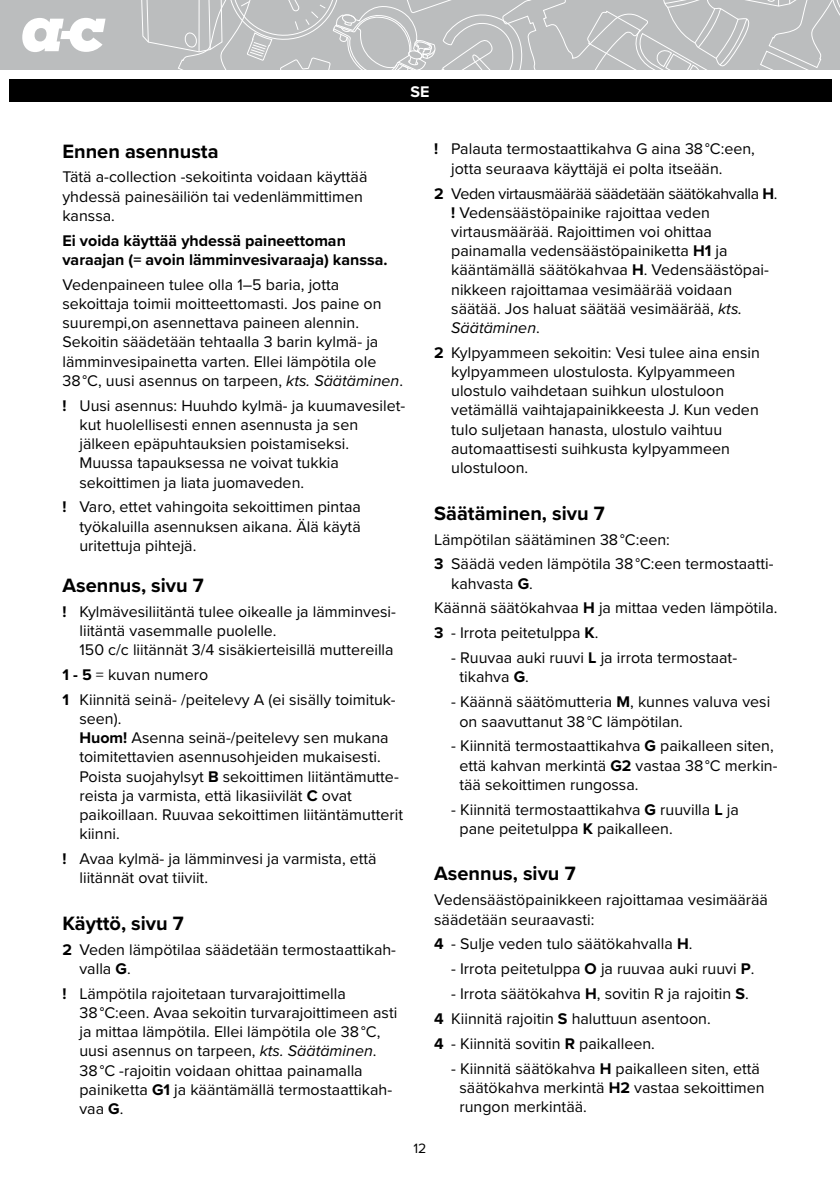
<style>
.page{position:relative;width:840px;height:1191px;background:#fff}
.page>*{position:absolute;margin:0;border:0;box-sizing:border-box;transform-origin:0 0}
.t1{font:700 20px "Proxima Nova";color:#000}
.t2{font:16px/19.2px "Proxima Nova";color:#000}
.t3{font:700 16px/19.2px "Proxima Nova";color:#000}
.t4{font:700 16px "Proxima Nova";color:#fff}
.t5{font:14px "Proxima Nova";color:#000}
.s1{font-style:italic}
.s2{font-weight:700}
</style>
<div class="page">
<div style="left:0;top:0;width:839px;height:70px;background:#bbbdbe"></div>
<svg style="left:141px;top:0;width:698px;height:70px"></svg>
<svg style="left:22px;top:18px;width:83px;height:34px"></svg>
<div style="left:9px;top:79px;width:822px;height:23px;background:#000"></div>
<p class="t4" style="left:410px;top:80px;width:20px">SE</p>
<p class="t1" style="left:62px;top:136px;width:157px">Ennen asennusta</p>
<p class="t2" style="left:62px;top:167px;width:306px">Tätä a-collection -sekoitinta voidaan käyttää yhdessä painesäiliön tai vedenlämmittimen kanssa.</p>
<p class="t3" style="left:62px;top:230px;width:326px">Ei voida käyttää yhdessä paineettoman varaajan (= avoin lämminvesivaraaja) kanssa.</p>
<p class="t2" style="left:62px;top:274px;width:342px">Vedenpaineen tulee olla 1–5 baria, jotta sekoittaja toimii moitteettomasti. Jos paine on suurempi,on asennettava paineen alennin.<br>Sekoitin säädetään tehtaalla 3 barin kylmä- ja lämminvesipainetta varten. Ellei lämpötila ole<br>38 °C, uusi asennus on tarpeen, <span class="s1">kts. Säätäminen</span>.</p>
<p class="t2" style="left:79px;top:395px;width:327px;text-indent:-17px"><span class="s2">!</span> Uusi asennus: Huuhdo kylmä- ja kuumavesilet&shy;kut huolellisesti ennen asennusta ja sen jälkeen epäpuhtauksien poistamiseksi.<br>Muussa tapauksessa ne voivat tukkia sekoittimen ja liata juomaveden.</p>
<p class="t2" style="left:79px;top:497px;width:283px;text-align:justify;text-indent:-17px"><span class="s2">!</span> Varo, ettet vahingoita sekoittimen pintaa työkaluilla asennuksen aikana. Älä käytä uritettuja pihtejä.</p>
<p class="t1" style="left:62px;top:570px;width:143px">Asennus, sivu 7</p>
<p class="t2" style="left:79px;top:601px;width:318px;text-indent:-17px"><span class="s2">!</span> Kylmävesiliitäntä tulee oikealle ja lämminvesi&shy;liitäntä vasemmalle puolelle.<br>150 c/c liitännät 3/4 sisäkierteisillä muttereilla</p>
<p class="t2" style="left:62px;top:661px;width:334px;line-height:24.8px"><span class="s2">1 - 5</span> = kuvan numero<br><span class="s2">1</span> Kiinnitä seinä- /peitelevy A (ei sisälly toimituk-</p>
<p class="t2" style="left:79px;top:708px;width:325px">seen).<br><span class="s2">Huom!</span> Asenna seinä-/peitelevy sen mukana toimitettavien asennusohjeiden mukaisesti.<br>Poista suojahylsyt <span class="s2">B</span> sekoittimen liitäntämutte&shy;reista ja varmista, että likasiivilät <span class="s2">C</span> ovat paikoillaan. Ruuvaa sekoittimen liitäntämutterit kiinni.</p>
<p class="t2" style="left:79px;top:848px;width:298px;text-indent:-17px"><span class="s2">!</span> Avaa kylmä- ja lämminvesi ja varmista, että liitännät ovat tiiviit.</p>
<p class="t1" style="left:62px;top:908px;width:123px">Käyttö, sivu 7</p>
<p class="t2" style="left:79px;top:939px;width:318px;text-indent:-17px"><span class="s2">2</span> Veden lämpötilaa säädetään termostaattikah&shy;valla <span class="s2">G</span>.</p>
<p class="t2" style="left:79px;top:983px;width:319px;text-indent:-17px"><span class="s2">!</span> Lämpötila rajoitetaan turvarajoittimella<br>38 °C:een. Avaa sekoitin turvarajoittimeen asti ja mittaa lämpötila. Ellei lämpötila ole 38 °C, uusi asennus on tarpeen, <span class="s1">kts. Säätäminen</span>.<br>38 °C -rajoitin voidaan ohittaa painamalla painiketta <span class="s2">G1</span> ja kääntämällä termostaattikah&shy;vaa <span class="s2">G</span>.</p>
<p class="t2" style="left:451px;top:139px;width:305px;text-indent:-17px"><span class="s2">!</span> Palauta termostaattikahva G aina 38 °C:een, jotta seuraava käyttäjä ei polta itseään.</p>
<p class="t2" style="left:451px;top:183px;width:327px;text-indent:-17px"><span class="s2">2</span> Veden virtausmäärää säädetään säätökahvalla <span class="s2">H</span>. <span class="s2">!</span> Vedensäästöpainike rajoittaa veden virtausmäärää. Rajoittimen voi ohittaa painamalla vedensäästöpainiketta <span class="s2">H1</span> ja kääntämällä säätökahvaa <span class="s2">H</span>. Vedensäästöpai&shy;nikkeen rajoittamaa vesimäärää voidaan säätää. Jos haluat säätää vesimäärää, <span class="s1">kts.<br>Säätäminen</span>.</p>
<p class="t2" style="left:451px;top:342px;width:310px;text-indent:-17px"><span class="s2">2</span> Kylpyammeen sekoitin: Vesi tulee aina ensin kylpyammeen ulostulosta. Kylpyammeen ulostulo vaihdetaan suihkun ulostuloon vetämällä vaihtajapainikkeesta J. Kun veden tulo suljetaan hanasta, ulostulo vaihtuu automaattisesti suihkusta kylpyammeen ulostuloon.</p>
<p class="t1" style="left:434px;top:498px;width:172px">Säätäminen, sivu 7</p>
<p class="t2" style="left:434px;top:526px;width:340px;line-height:24.8px">Lämpötilan säätäminen 38 °C:een:<br><span class="s2">3</span> Säädä veden lämpötila 38 °C:een termostaatti-</p>
<p class="t2" style="left:434px;top:570px;width:345px;line-height:24.8px;text-indent:17px">kahvasta <span class="s2">G</span>.<br>Käännä säätökahvaa <span class="s2">H</span> ja mittaa veden lämpötila.<br><span class="s2">3</span> - Irrota peitetulppa <span class="s2">K</span>.</p>
<p class="t2" style="left:459px;top:647px;width:279px;text-indent:-8px">- Ruuvaa auki ruuvi <span class="s2">L</span> ja irrota termostaat&shy;tikahva <span class="s2">G</span>.</p>
<p class="t2" style="left:459px;top:691px;width:312px;text-indent:-8px">- Käännä säätömutteria <span class="s2">M</span>, kunnes valuva vesi on saavuttanut 38 °C lämpötilan.</p>
<p class="t2" style="left:459px;top:735px;width:319px;text-indent:-8px">- Kiinnitä termostaattikahva <span class="s2">G</span> paikalleen siten, että kahvan merkintä <span class="s2">G2</span> vastaa 38 °C merkin&shy;tää sekoittimen rungossa.</p>
<p class="t2" style="left:459px;top:799px;width:281px;text-indent:-8px">- Kiinnitä termostaattikahva <span class="s2">G</span> ruuvilla <span class="s2">L</span> ja pane peitetulppa <span class="s2">K</span> paikalleen.</p>
<p class="t1" style="left:434px;top:859px;width:143px">Asennus, sivu 7</p>
<p class="t2" style="left:434px;top:889px;width:335px">Vedensäästöpainikkeen rajoittamaa vesimäärää säädetään seuraavasti:</p>
<p class="t2" style="left:434px;top:933px;width:259px"><span class="s2">4</span> - Sulje veden tulo säätökahvalla <span class="s2">H</span>.</p>
<p class="t2" style="left:451px;top:958px;width:304px">- Irrota peitetulppa <span class="s2">O</span> ja ruuvaa auki ruuvi <span class="s2">P</span>.</p>
<p class="t2" style="left:434px;top:980px;width:316px;line-height:24.8px;text-indent:17px">- Irrota säätökahva <span class="s2">H</span>, sovitin R ja rajoitin <span class="s2">S</span>.<br><span class="s2">4</span> Kiinnitä rajoitin <span class="s2">S</span> haluttuun asentoon.<br><span class="s2">4</span> - Kiinnitä sovitin <span class="s2">R</span> paikalleen.</p>
<p class="t2" style="left:459px;top:1058px;width:306px;text-indent:-8px">- Kiinnitä säätökahva <span class="s2">H</span> paikalleen siten, että säätökahva merkintä <span class="s2">H2</span> vastaa sekoittimen rungon merkintää.</p>
<p class="t5" style="left:413px;top:1138px;width:15px">12</p>
</div>
